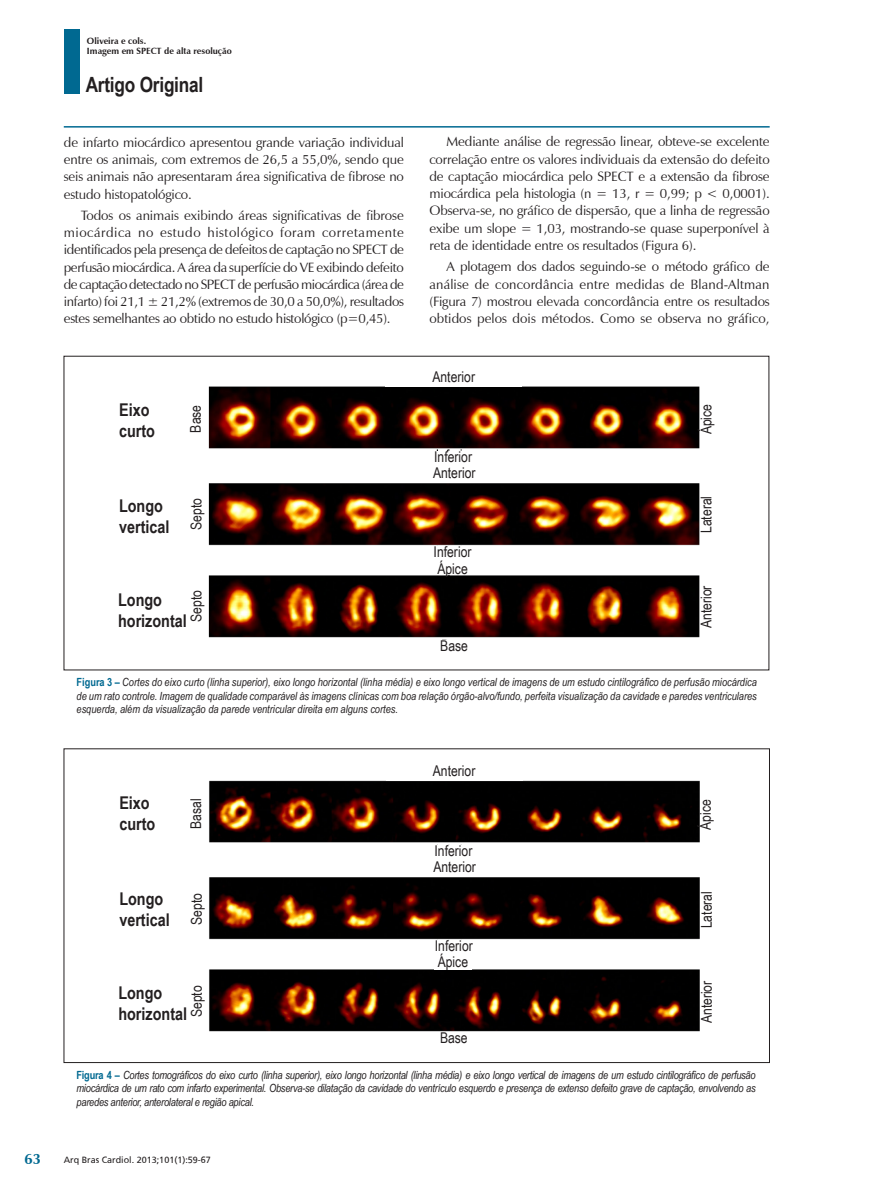
<style>
.page{position:relative;width:893px;height:1191px;background:#fff}
.page>*{position:absolute;margin:0;border:0;box-sizing:border-box;transform-origin:0 0}
.t1{font:700 21px "Arial Narrow";letter-spacing:-.01em;color:#231f20}
.t2{font:700 17.55px "Arial Narrow";color:#231f20}
.t3{font:700 15px "Zapf Humanist 601 BT";color:#006991}
.t4{font:14.85px "Arial Narrow";color:#231f20}
._01-TEXTO_BASICO{font:13.5px/17.2px "Zapf Humanist 601 BT";letter-spacing:-.01em;color:#231f20;text-align:justify}
._06_-_LEGENDA_FIGURA{font:italic 11.25px/13.5px "Arial Narrow";letter-spacing:-.01em;color:#231f20;text-align:justify}
.t5{font:700 9px "Zapf Humanist 601 BT";color:#231f20}
.t6{font:9px "Frutiger";color:#231f20}
.s1{font-weight:700;font-style:normal;color:#006991}
</style>
<div class="page">
<hr style="left:64px;top:126px;width:706px;height:2px;background:#006991">
<div style="left:64px;top:29px;width:16px;height:65px;background:#006991"></div>
<img style="left:208px;top:386px;width:492px;height:252px">
<div style="left:386px;top:371px;width:136px;height:16px;background:#fff"></div>
<div style="left:385px;top:451px;width:136px;height:16px;background:#fff"></div>
<div style="left:386px;top:467px;width:136px;height:16px;background:#fff"></div>
<div style="left:384px;top:546px;width:137px;height:16px;background:#fff"></div>
<div style="left:434px;top:563px;width:37px;height:12px;background:#fff"></div>
<img style="left:209px;top:780px;width:491px;height:252px">
<div style="left:386px;top:765px;width:136px;height:16px;background:#fff"></div>
<div style="left:385px;top:845px;width:137px;height:16px;background:#fff"></div>
<div style="left:387px;top:861px;width:136px;height:16px;background:#fff"></div>
<div style="left:386px;top:940px;width:136px;height:16px;background:#fff"></div>
<div style="left:434px;top:956px;width:37px;height:14px;background:#fff"></div>
<p class="t3" style="left:25px;top:1149px;width:18px">63</p>
<p class="t5" style="left:87px;top:35px;width:61px">Oliveira e cols.</p>
<p class="t5" style="left:87px;top:46px;width:146px">Imagem em SPECT de alta resolução</p>
<h1 class="t1" style="left:86px;top:68px;width:119px">Artigo Original</h1>
<p class="_01-TEXTO_BASICO" style="left:64px;top:134px;width:342px">de infarto miocárdico apresentou grande variação individual entre os animais, com extremos de 26,5 a 55,0%, sendo que seis animais não apresentaram área significativa de fibrose no estudo histopatológico.</p>
<p class="_01-TEXTO_BASICO" style="left:64px;top:207px;width:342px;text-indent:17px">Todos os animais exibindo áreas significativas de fibrose miocárdica no estudo histológico foram corretamente identificados pela presença de defeitos de captação no SPECT de perfusão miocárdica. A área da superfície do VE exibindo defeito de captação detectado no SPECT de perfusão miocárdica (área de infarto) foi 21,1 ± 21,2% (extremos de 30,0 a 50,0%), resultados estes semelhantes ao obtido no estudo histológico (p=0,45).</p>
<p class="_01-TEXTO_BASICO" style="left:429px;top:133px;width:342px;text-indent:17px">Mediante análise de regressão linear, obteve-se excelente correlação entre os valores individuais da extensão do defeito de captação miocárdica pelo SPECT e a extensão da fibrose miocárdica pela histologia (n = 13, r = 0,99; p &lt; 0,0001).<br>Observa-se, no gráfico de dispersão, que a linha de regressão exibe um slope = 1,03, mostrando-se quase superponível à reta de identidade entre os resultados (Figura 6).</p>
<p class="_01-TEXTO_BASICO" style="left:429px;top:258px;width:342px;text-indent:17px">A plotagem dos dados seguindo-se o método gráfico de análise de concordância entre medidas de Bland-Altman (Figura 7) mostrou elevada concordância entre os resultados obtidos pelos dois métodos. Como se observa no gráfico,</p>
<p class="t4" style="left:432px;top:366px;width:44px">Anterior</p>
<p class="t2" style="left:119px;top:397px;width:32px">Eixo</p>
<p class="t2" style="left:119px;top:418px;width:37px">curto</p>
<p class="t2" style="left:119px;top:492px;width:45px">Longo</p>
<p class="t2" style="left:119px;top:514px;width:52px">vertical</p>
<p class="t4" style="left:185px;top:432px;width:29px;rotate:-90deg">Base</p>
<p class="t4" style="left:695px;top:434px;width:32px;rotate:-90deg">Ápice</p>
<p class="t4" style="left:434px;top:446px;width:39px">Inferior</p>
<p class="t4" style="left:433px;top:461px;width:44px">Anterior</p>
<p class="t4" style="left:185px;top:530px;width:33px;rotate:-90deg">Septo</p>
<p class="t4" style="left:695px;top:533px;width:39px;rotate:-90deg">Lateral</p>
<p class="t4" style="left:434px;top:540px;width:39px">Inferior</p>
<p class="t4" style="left:437px;top:557px;width:32px">Ápice</p>
<p class="t4" style="left:185px;top:622px;width:33px;rotate:-90deg">Septo</p>
<p class="t2" style="left:118px;top:586px;width:45px">Longo</p>
<p class="t2" style="left:118px;top:607px;width:70px">horizontal</p>
<p class="t4" style="left:440px;top:634px;width:29px">Base</p>
<p class="t4" style="left:695px;top:628px;width:44px;rotate:-90deg">Anterior</p>
<p class="_06_-_LEGENDA_FIGURA" style="left:77px;top:675px;width:682px"><span class="s1">Figura 3 –</span> Cortes do eixo curto (linha superior), eixo longo horizontal (linha média) e eixo longo vertical de imagens de um estudo cintilográfico de perfusão miocárdica de um rato controle. Imagem de qualidade comparável às imagens clínicas com boa relação órgão-alvo/fundo, perfeita visualização da cavidade e paredes ventriculares esquerda, além da visualização da parede ventricular direita em alguns cortes.</p>
<p class="t2" style="left:119px;top:790px;width:32px">Eixo</p>
<p class="t2" style="left:119px;top:811px;width:37px">curto</p>
<p class="t2" style="left:119px;top:885px;width:45px">Longo</p>
<p class="t2" style="left:119px;top:906px;width:52px">vertical</p>
<p class="t4" style="left:433px;top:760px;width:44px">Anterior</p>
<p class="t4" style="left:185px;top:829px;width:32px;rotate:-90deg">Basal</p>
<p class="t4" style="left:695px;top:829px;width:32px;rotate:-90deg">Ápice</p>
<p class="t4" style="left:435px;top:840px;width:39px">Inferior</p>
<p class="t4" style="left:433px;top:856px;width:44px">Anterior</p>
<p class="t4" style="left:186px;top:925px;width:33px;rotate:-90deg">Septo</p>
<p class="t4" style="left:696px;top:928px;width:39px;rotate:-90deg">Lateral</p>
<p class="t4" style="left:438px;top:951px;width:32px">Ápice</p>
<p class="t4" style="left:435px;top:934px;width:39px">Inferior</p>
<p class="t4" style="left:186px;top:1017px;width:33px;rotate:-90deg">Septo</p>
<p class="t2" style="left:118px;top:979px;width:45px">Longo</p>
<p class="t2" style="left:118px;top:1000px;width:70px">horizontal</p>
<p class="t4" style="left:440px;top:1027px;width:29px">Base</p>
<p class="t4" style="left:696px;top:1023px;width:44px;rotate:-90deg">Anterior</p>
<p class="_06_-_LEGENDA_FIGURA" style="left:77px;top:1067px;width:681px"><span class="s1">Figura 4 –</span> Cortes tomográficos do eixo curto (linha superior), eixo longo horizontal (linha média) e eixo longo vertical de imagens de um estudo cintilográfico de perfusão miocárdica de um rato com infarto experimental. Observa-se dilatação da cavidade do ventrículo esquerdo e presença de extenso defeito grave de captação, envolvendo as paredes anterior, anterolateral e região apical.</p>
<p class="t6" style="left:64px;top:1154px;width:149px">Arq Bras Cardiol. 2013;101(1):59-67</p>
</div>
